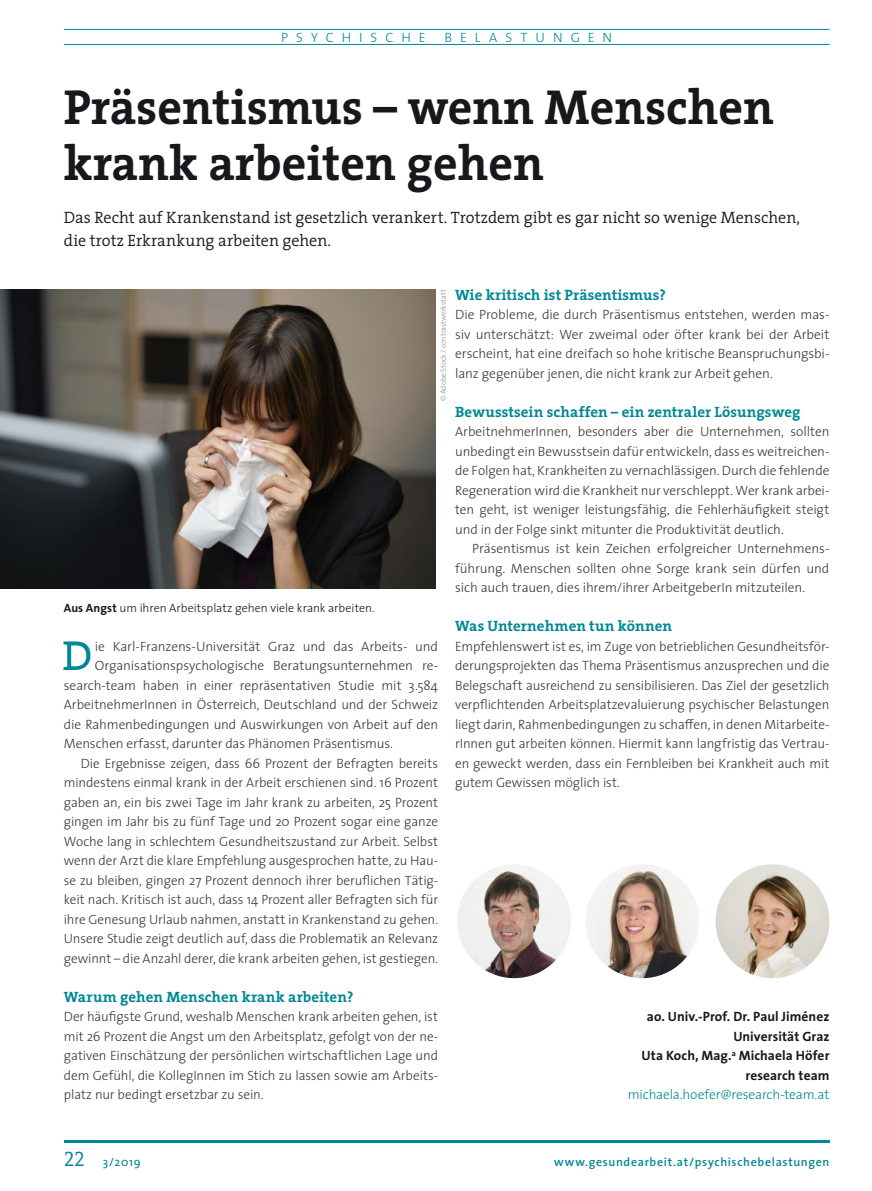
<style>
.page{position:relative;width:872px;height:1191px;background:#fff}
.page>*{position:absolute;margin:0;border:0;box-sizing:border-box;transform-origin:0 0}
.t1{font:700 49.5px/55.5px "The Serif";color:#1a171c}
.t2{font:42.45px "The Serif";color:#008795}
.t3{font:300 16.5px/22.5px "The Serif";color:#1a171c}
.t4{font:700 15px "The Serif";letter-spacing:.005em;color:#008795}
.t5{font:300 13.5px/19.5px "The Sans";letter-spacing:-.005em;color:#38373a;text-align:justify}
.t6{font:700 13.5px/19.5px "The Sans";letter-spacing:.005em;color:#1a171c;text-align:right}
.t7{font:300 13.5px "The Sans";color:#008795}
.t8{font:300 13.5px "The Sans";letter-spacing:.595em;color:#008795}
.t9{font:300 13.5px "The Sans";letter-spacing:.59em;color:#008795}
.t10{font:300 12px "The Sans";color:#1a171c}
.t11{font:600 12px "The Sans";letter-spacing:.055em;color:#008795}
.t12{font:12px "The Sans";color:#008795}
.t13{font:300 7.5px "The Sans";color:#888785}
.s1{font-weight:700}
.s2{font-family:"The Serif Semi Light Caps";font-size:21px}
</style>
<div class="page">
<hr style="left:64px;top:1140px;width:765px;height:2px;background:#008795">
<hr style="left:64px;top:29px;width:765px;height:1px;background:#008795">
<hr style="left:64px;top:44px;width:765px;height:1px;background:#008795">
<img style="left:0;top:289px;width:436px;height:299px">
<img style="left:457px;top:864px;width:114px;height:114px;border-radius:57px">
<img style="left:715px;top:864px;width:114px;height:114px;border-radius:57px">
<img style="left:585px;top:864px;width:114px;height:114px;border-radius:57px">
<p class="t9" style="left:281px;top:26px;width:146px">PSYCHISCHE</p>
<p class="t8" style="left:444px;top:26px;width:169px">BELASTUNGEN</p>
<h1 class="t1" style="left:64px;top:78px;width:711px">Präsentismus – wenn Menschen krank arbeiten gehen</h1>
<p class="t3" style="left:64px;top:206px;width:737px">Das Recht auf Krankenstand ist gesetzlich verankert. Trotzdem gibt es gar nicht so wenige Menschen, die trotz Erkrankung arbeiten gehen.</p>
<p class="t13" style="left:437px;top:401px;width:113px;rotate:-90deg">© Adobe Stock / contrastwerkstatt</p>
<p class="t10" style="left:64px;top:598px;width:312px"><span class="s1">Aus Angst</span> um ihren Arbeitsplatz gehen viele krank arbeiten.</p>
<h2 class="t2" style="left:63px;top:620px;width:32px">D</h2>
<p class="t5" style="left:95px;top:636px;width:345px">ie Karl-Franzens-Universität Graz und das Arbeits- und</p>
<p class="t5" style="left:95px;top:655px;width:345px">Organisationspsychologische Beratungsunternehmen re-</p>
<p class="t5" style="left:64px;top:675px;width:376px">search-team haben in einer repräsentativen Studie mit 3.584</p>
<p class="t5" style="left:64px;top:694px;width:376px">ArbeitnehmerInnen in Österreich, Deutschland und der Schweiz</p>
<p class="t5" style="left:64px;top:714px;width:376px">die Rahmenbedingungen und Auswirkungen von Arbeit auf den</p>
<p class="t5" style="left:64px;top:733px;width:331px">Menschen erfasst, darunter das Phänomen Präsentismus.</p>
<p class="t5" style="left:81px;top:753px;width:359px">Die Ergebnisse zeigen, dass 66 Prozent der Befragten bereits</p>
<p class="t5" style="left:64px;top:772px;width:376px">mindestens einmal krank in der Arbeit erschienen sind. 16 Prozent</p>
<p class="t5" style="left:64px;top:792px;width:376px">gaben an, ein bis zwei Tage im Jahr krank zu arbeiten, 25 Prozent</p>
<p class="t5" style="left:64px;top:811px;width:376px">gingen im Jahr bis zu fünf Tage und 20 Prozent sogar eine ganze</p>
<p class="t5" style="left:64px;top:831px;width:376px">Woche lang in schlechtem Gesundheitszustand zur Arbeit. Selbst</p>
<p class="t5" style="left:64px;top:850px;width:376px">wenn der Arzt die klare Empfehlung ausgesprochen hatte, zu Hau-</p>
<p class="t5" style="left:64px;top:870px;width:376px">se zu bleiben, gingen 27 Prozent dennoch ihrer beruflichen Tätig-</p>
<p class="t5" style="left:64px;top:889px;width:376px">keit nach. Kritisch ist auch, dass 14 Prozent aller Befragten sich für</p>
<p class="t5" style="left:64px;top:909px;width:376px">ihre Genesung Urlaub nahmen, anstatt in Krankenstand zu gehen.</p>
<p class="t5" style="left:64px;top:928px;width:376px">Unsere Studie zeigt deutlich auf, dass die Problematik an Relevanz</p>
<p class="t5" style="left:64px;top:948px;width:376px">gewinnt – die Anzahl derer, die krank arbeiten gehen, ist gestiegen.</p>
<p class="t4" style="left:64px;top:984px;width:291px">Warum gehen Menschen krank arbeiten?</p>
<p class="t5" style="left:64px;top:1006px;width:376px">Der häufigste Grund, weshalb Menschen krank arbeiten gehen, ist mit 26 Prozent die Angst um den Arbeitsplatz, gefolgt von der ne&shy;gativen Einschätzung der persönlichen wirtschaftlichen Lage und dem Gefühl, die KollegInnen im Stich zu lassen sowie am Arbeits&shy;platz nur bedingt ersetzbar zu sein.</p>
<p class="t4" style="left:455px;top:282px;width:212px">Wie kritisch ist Präsentismus?</p>
<p class="t5" style="left:455px;top:304px;width:376px">Die Probleme, die durch Präsentismus entstehen, werden mas&shy;siv unterschätzt: Wer zweimal oder öfter krank bei der Arbeit erscheint, hat eine dreifach so hohe kritische Beanspruchungsbi&shy;lanz gegenüber jenen, die nicht krank zur Arbeit gehen.</p>
<p class="t4" style="left:455px;top:399px;width:347px">Bewusstsein schaffen – ein zentraler Lösungsweg</p>
<p class="t5" style="left:455px;top:421px;width:376px">ArbeitnehmerInnen, besonders aber die Unternehmen, sollten unbedingt ein Bewusstsein dafür entwickeln, dass es weitreichen&shy;de Folgen hat, Krankheiten zu vernachlässigen. Durch die fehlende Regeneration wird die Krankheit nur verschleppt. Wer krank arbei&shy;ten geht, ist weniger leistungsfähig, die Fehlerhäufigkeit steigt und in der Folge sinkt mitunter die Produktivität deutlich.</p>
<p class="t5" style="left:455px;top:538px;width:376px;text-indent:17px">Präsentismus ist kein Zeichen erfolgreicher Unternehmens&shy;führung. Menschen sollten ohne Sorge krank sein dürfen und sich auch trauen, dies ihrem/ihrer ArbeitgeberIn mitzuteilen.</p>
<p class="t4" style="left:455px;top:613px;width:218px">Was Unternehmen tun können</p>
<p class="t5" style="left:455px;top:636px;width:376px">Empfehlenswert ist es, im Zuge von betrieblichen Gesundheitsför&shy;derungsprojekten das Thema Präsentismus anzusprechen und die Belegschaft ausreichend zu sensibilisieren. Das Ziel der gesetzlich verpflichtenden Arbeitsplatzevaluierung psychischer Belastungen liegt darin, Rahmenbedingungen zu schaffen, in denen Mitarbeite&shy;rInnen gut arbeiten können. Hiermit kann langfristig das Vertrau&shy;en geweckt werden, dass ein Fernbleiben bei Krankheit auch mit gutem Gewissen möglich ist.</p>
<p class="t6" style="left:641px;top:1006px;width:189px">ao. Univ.-Prof. Dr. Paul Jiménez<br>Universität Graz<br>Uta Koch, Mag.<sup>a</sup> Michaela Höfer research team</p>
<p class="t7" style="left:628px;top:1083px;width:203px">michaela.hoefer@research-team.at</p>
<p class="t12" style="left:64px;top:1151px;width:78px"><span class="s2">22</span> 3/2019</p>
<p class="t11" style="left:554px;top:1151px;width:277px">www.gesundearbeit.at/psychischebelastungen</p>
</div>
